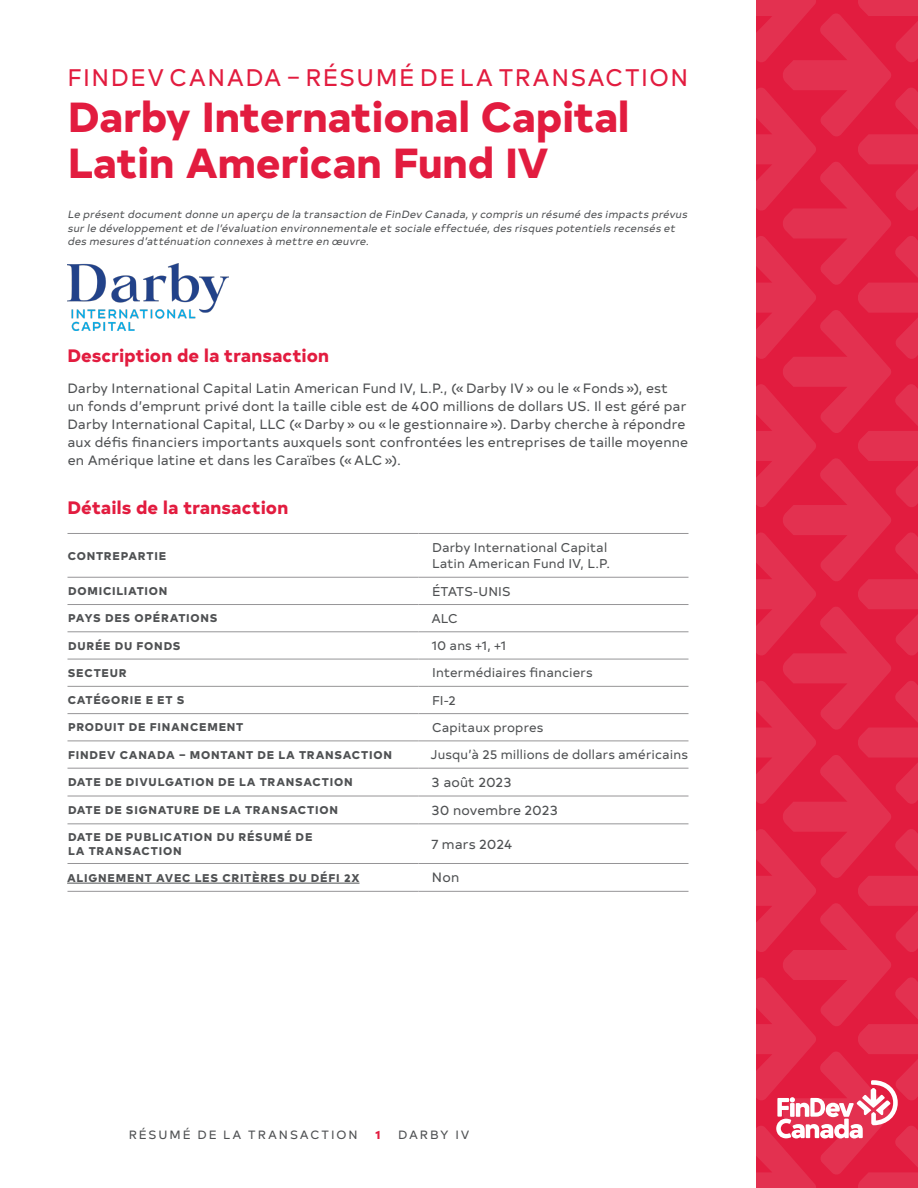
<style>
.page{position:relative;width:918px;height:1188px;background:#fff}
.page>*{position:absolute;margin:0;border:0;box-sizing:border-box;transform-origin:0 0}
.t1{font:800 42px/46.2px "Typold";letter-spacing:-.005em;color:#e21c3f}
.H1_-_Accent{font:24px "Typold";letter-spacing:.065em;color:#e21c3f}
.t2{font:800 18px "Typold";letter-spacing:.005em;color:#e21c3f}
.Body_copy{font:13.5px/18px "Typold";letter-spacing:.01em;color:#4f5153}
.Body_copy-2{font:12.75px/16.5px "Typold";letter-spacing:.01em;color:#4f5153}
.t3{font:12px "Typold";letter-spacing:.165em;color:#4f5153}
.t4{font:800 12px "Typold";color:#e21c3f}
.Table_-_Category{font:800 11.25px/13.5px "Typold";letter-spacing:.07em;color:#4f5153}
.Intro_paragraph{font:italic 10.5px/13.5px "Typold";color:#4f5153}
</style>
<div class="page">
<svg style="left:756px;top:0;width:162px;height:1188px;background:#e2294a"></svg>
<hr style="left:68px;top:533px;width:350px;height:1px;background:#969597">
<hr style="left:418px;top:533px;width:270px;height:1px;background:#969597">
<hr style="left:68px;top:577px;width:350px;height:1px;background:#969597">
<hr style="left:418px;top:577px;width:270px;height:1px;background:#969597">
<hr style="left:68px;top:604px;width:350px;height:1px;background:#969597">
<hr style="left:418px;top:604px;width:270px;height:1px;background:#969597">
<hr style="left:68px;top:631px;width:350px;height:1px;background:#969597">
<hr style="left:418px;top:631px;width:270px;height:1px;background:#969597">
<hr style="left:68px;top:659px;width:350px;height:1px;background:#969597">
<hr style="left:418px;top:659px;width:270px;height:1px;background:#969597">
<hr style="left:68px;top:686px;width:350px;height:1px;background:#969597">
<hr style="left:418px;top:686px;width:270px;height:1px;background:#969597">
<hr style="left:68px;top:713px;width:350px;height:1px;background:#969597">
<hr style="left:418px;top:713px;width:270px;height:1px;background:#969597">
<hr style="left:68px;top:741px;width:350px;height:1px;background:#969597">
<hr style="left:418px;top:741px;width:270px;height:1px;background:#969597">
<hr style="left:68px;top:768px;width:350px;height:1px;background:#969597">
<hr style="left:418px;top:768px;width:270px;height:1px;background:#969597">
<hr style="left:68px;top:796px;width:350px;height:1px;background:#969597">
<hr style="left:418px;top:796px;width:270px;height:1px;background:#969597">
<hr style="left:68px;top:823px;width:350px;height:1px;background:#969597">
<hr style="left:418px;top:823px;width:270px;height:1px;background:#969597">
<hr style="left:68px;top:863px;width:350px;height:1px;background:#969597">
<hr style="left:418px;top:863px;width:270px;height:1px;background:#969597">
<hr style="left:68px;top:891px;width:350px;height:1px;background:#969597">
<hr style="left:418px;top:891px;width:270px;height:1px;background:#969597">
<hr style="left:67px;top:883px;width:293px;height:1px;background:#4f5153">
<img style="left:67px;top:263px;width:161px;height:68px">
<p class="H1_-_Accent" style="left:68px;top:58px;width:622px">FINDEV CANADA – RÉSUMÉ DE LA TRANSACTION</p>
<h1 class="t1" style="left:68px;top:89px;width:563px">Darby International Capital<br>Latin American Fund IV</h1>
<p class="Intro_paragraph" style="left:68px;top:207px;width:624px">Le présent document donne un aperçu de la transaction de FinDev Canada,y compris un résumé des impacts prévus surle développement et de l’évaluation environnementale et sociale effectuée,des risques potentiels recensés et des mesures d’atténuation connexes à mettre en œuvre.</p>
<h2 class="t2" style="left:68px;top:340px;width:263px">Description de la transaction</h2>
<p class="Body_copy" style="left:67px;top:378px;width:622px">Darby International Capital Latin American Fund IV, L.P., (« Darby IV » ou le « Fonds »), est<br>un fonds d’emprunt privé dont la taille cible est de 400 millions de dollars US. Il est géré par Darby International Capital, LLC (« Darby » ou « le gestionnaire »). Darby cherche à répondre aux défis financiers importants auxquels sont confrontées les entreprises de taille moyenne en Amérique latine et dans les Caraïbes (« ALC »).</p>
<h2 class="t2" style="left:68px;top:492px;width:222px">Détails de la transaction</h2>
<p class="Table_-_Category" style="left:68px;top:548px;width:100px">CONTREPARTIE</p>
<p class="Body_copy-2" style="left:432px;top:538px;width:180px">Darby International Capital<br>Latin American Fund IV, L.P.</p>
<p class="Table_-_Category" style="left:68px;top:583px;width:101px">DOMICILIATION</p>
<p class="Body_copy-2" style="left:432px;top:582px;width:80px">ÉTATS‑UNIS</p>
<p class="Table_-_Category" style="left:68px;top:610px;width:151px">PAYS DES OPÉRATIONS</p>
<p class="Body_copy-2" style="left:431px;top:609px;width:28px">ALC</p>
<p class="Table_-_Category" style="left:68px;top:638px;width:114px">DURÉE DU FONDS</p>
<p class="Body_copy-2" style="left:432px;top:636px;width:76px">10 ans +1, +1</p>
<p class="Table_-_Category" style="left:68px;top:665px;width:60px">SECTEUR</p>
<p class="Body_copy-2" style="left:432px;top:664px;width:162px">Intermédiaires financiers</p>
<p class="Table_-_Category" style="left:68px;top:692px;width:118px">CATÉGORIE E ET S</p>
<p class="Body_copy-2" style="left:432px;top:691px;width:25px">FI‑2</p>
<p class="Table_-_Category" style="left:68px;top:719px;width:177px">PRODUIT DE FINANCEMENT</p>
<p class="Body_copy-2" style="left:432px;top:718px;width:113px">Capitaux propres</p>
<p class="Table_-_Category" style="left:68px;top:747px;width:325px">FINDEV CANADA – MONTANT DE LA TRANSACTION</p>
<p class="Body_copy-2" style="left:430px;top:746px;width:259px">Jusqu’à 25 millions de dollars américains</p>
<p class="Table_-_Category" style="left:68px;top:774px;width:286px">DATE DE DIVULGATION DE LA TRANSACTION</p>
<p class="Body_copy" style="left:432px;top:772px;width:82px">3 août 2023</p>
<p class="Table_-_Category" style="left:68px;top:802px;width:271px">DATE DE SIGNATURE DE LA TRANSACTION</p>
<p class="Body_copy" style="left:432px;top:800px;width:128px">30 novembre 2023</p>
<p class="Table_-_Category" style="left:68px;top:829px;width:246px">DATE DE PUBLICATION DU RÉSUMÉ DE<br>LA TRANSACTION</p>
<p class="Body_copy" style="left:431px;top:834px;width:82px">7 mars 2024</p>
<p class="Table_-_Category" style="left:67px;top:870px;width:294px">ALIGNEMENT AVEC LES CRITÈRES DU DÉFI 2X</p>
<p class="Body_copy" style="left:432px;top:868px;width:29px">Non</p>
<p class="t3" style="left:129px;top:1125px;width:231px">RÉSUMÉ DE LA TRANSACTION</p>
<p class="t4" style="left:375px;top:1124px;width:7px">1</p>
<p class="t3" style="left:398px;top:1125px;width:73px">DARBY IV</p>
</div>
